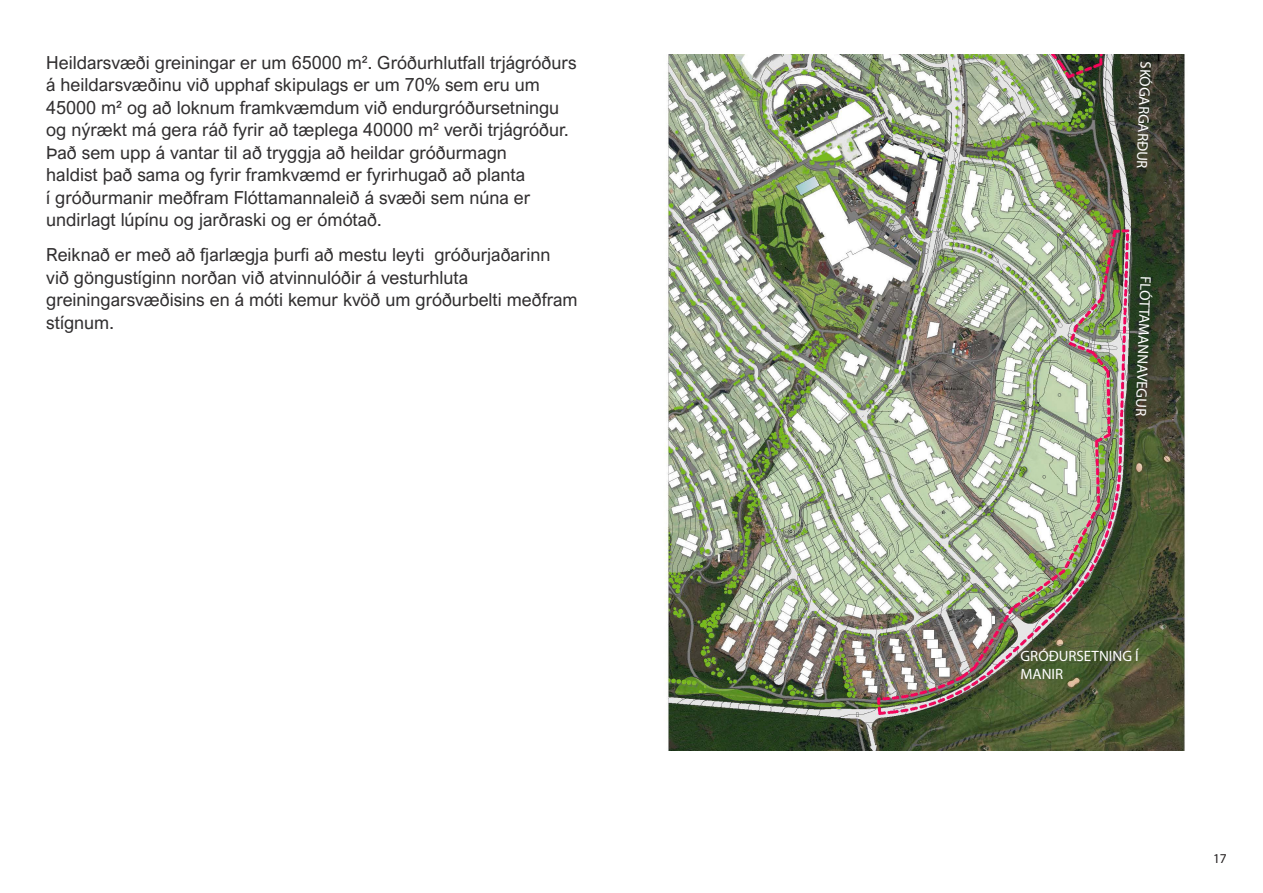
<style>
.page{position:relative;width:1263px;height:893px;background:#fff}
.page>*{position:absolute;margin:0;border:0;box-sizing:border-box;transform-origin:0 0}
.t1{font:18px/22.5px "Arial Nova";color:#312f30}
.t2{font:15px "Myriad Pro";color:#fff}
.t3{font:13.5px "Myriad Pro";color:#231f20}
</style>
<div class="page">
<img style="left:666px;top:54px;width:519px;height:697px">
<p class="t1" style="left:46px;top:51px;width:532px">Heildarsvæði greiningar er um 65000 m². Gróðurhlutfall trjágróðurs á heildarsvæðinu við upphaf skipulags er um 70% sem eru um 45000 m² og að loknum framkvæmdum við endurgróðursetningu og nýrækt má gera ráð fyrir að tæplega 40000 m² verði trjágróður.<br>Það sem upp á vantar til að tryggja að heildar gróðurmagn<br>haldist það sama og fyrir framkvæmd er fyrirhugað að planta<br>í gróðurmanir meðfram Flóttamannaleið á svæði sem núna er undirlagt lúpínu og jarðraski og er ómótað.</p>
<p class="t1" style="left:46px;top:244px;width:533px">Reiknað er með að fjarlægja þurfi að mestu leyti gróðurjaðarinn við göngustíginn norðan við atvinnulóðir á vesturhluta greiningarsvæðisins en á móti kemur kvöð um gróðurbelti meðfram stígnum.</p>
<p class="t2" style="left:1155px;top:62px;width:109px;rotate:92deg">SKÓGARGARÐUR</p>
<p class="t2" style="left:1155px;top:277px;width:141px;rotate:92deg">FLÓTTAMANNAVEGUR</p>
<p class="t2" style="left:1020px;top:647px;width:120px">GRÓÐURSETNING Í</p>
<p class="t2" style="left:1020px;top:665px;width:44px">MANIR</p>
<p class="t3" style="left:1213px;top:850px;width:15px">17</p>
</div>
